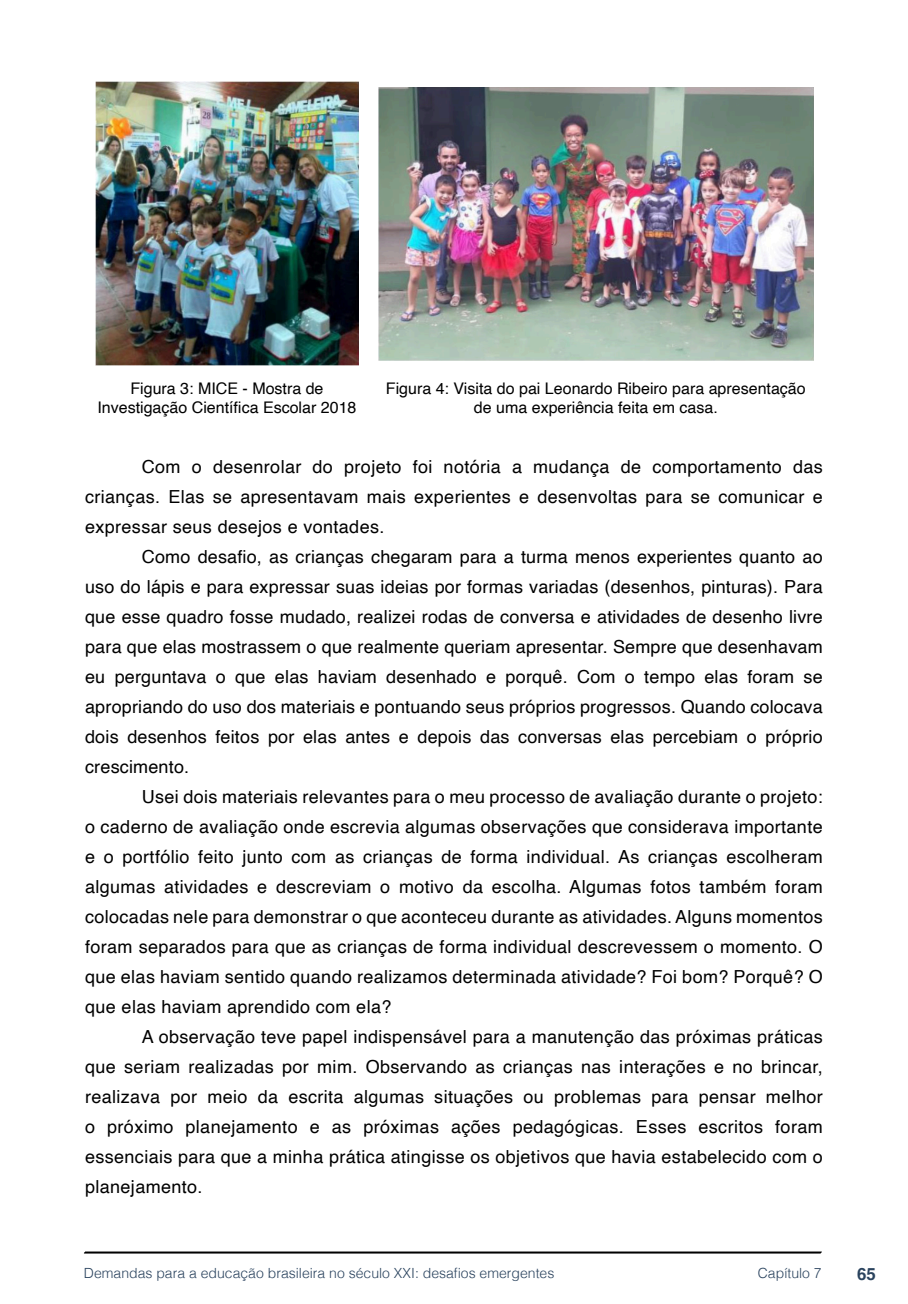
<style>
.page{position:relative;width:908px;height:1304px;background:#fff}
.page>*{position:absolute;margin:0;border:0;box-sizing:border-box;transform-origin:0 0}
.txt{font:18px/30px "Helvetica";letter-spacing:.02em;color:#000;text-align:justify}
.t1{font:700 16.8px "Helvetica";color:#2a435e}
.imagens_graf_tab{font:16px/19.2px "Helvetica";color:#000;text-align:center}
.t2{font:300 14px "Helvetica";color:#2a435e}
</style>
<div class="page">
<svg style="left:84px;top:1251px;width:737px;height:3px;background:#515151"></svg>
<img style="left:96px;top:82px;width:262px;height:284px">
<img style="left:378px;top:87px;width:434px;height:273px">
<p class="imagens_graf_tab" style="left:97px;top:379px;width:260px">Figura 3: MICE - Mostra de<br>Investigação Científica Escolar 2018</p>
<p class="imagens_graf_tab" style="left:386px;top:379px;width:421px">Figura 4: Visita do pai Leonardo Ribeiro para apresentação de uma experiência feita em casa.</p>
<p class="txt" style="left:85px;top:452px;width:738px;text-indent:57px">Com o desenrolar do projeto foi notória a mudança de comportamento das crianças. Elas se apresentavam mais experientes e desenvoltas para se comunicar e expressar seus desejos e vontades.</p>
<p class="txt" style="left:85px;top:542px;width:738px;text-indent:57px">Como desafio, as crianças chegaram para a turma menos experientes quanto ao uso do lápis e para expressar suas ideias por formas variadas (desenhos, pinturas). Para que esse quadro fosse mudado, realizei rodas de conversa e atividades de desenho livre para que elas mostrassem o que realmente queriam apresentar. Sempre que desenhavam eu perguntava o que elas haviam desenhado e porquê. Com o tempo elas foram se apropriando do uso dos materiais e pontuando seus próprios progressos. Quando colocava dois desenhos feitos por elas antes e depois das conversas elas percebiam o próprio crescimento.</p>
<p class="txt" style="left:85px;top:782px;width:738px;text-indent:57px">Usei dois materiais relevantes para o meu processo de avaliação durante o projeto: o caderno de avaliação onde escrevia algumas observações que considerava importante e o portfólio feito junto com as crianças de forma individual. As crianças escolheram algumas atividades e descreviam o motivo da escolha. Algumas fotos também foram colocadas nele para demonstrar o que aconteceu durante as atividades. Alguns momentos foram separados para que as crianças de forma individual descrevessem o momento. O que elas haviam sentido quando realizamos determinada atividade? Foi bom? Porquê? O que elas haviam aprendido com ela?</p>
<p class="txt" style="left:85px;top:1022px;width:738px;text-indent:57px">A observação teve papel indispensável para a manutenção das próximas práticas que seriam realizadas por mim. Observando as crianças nas interações e no brincar, realizava por meio da escrita algumas situações ou problemas para pensar melhor o próximo planejamento e as próximas ações pedagógicas. Esses escritos foram essenciais para que a minha prática atingisse os objetivos que havia estabelecido com o planejamento.</p>
<p class="t2" style="left:84px;top:1261px;width:471px">Demandas para a educação brasileira no século XXI: desafios emergentes</p>
<p class="t2" style="left:757px;top:1261px;width:65px">Capítulo 7</p>
<p class="t1" style="left:856px;top:1264px;width:20px">65</p>
</div>
